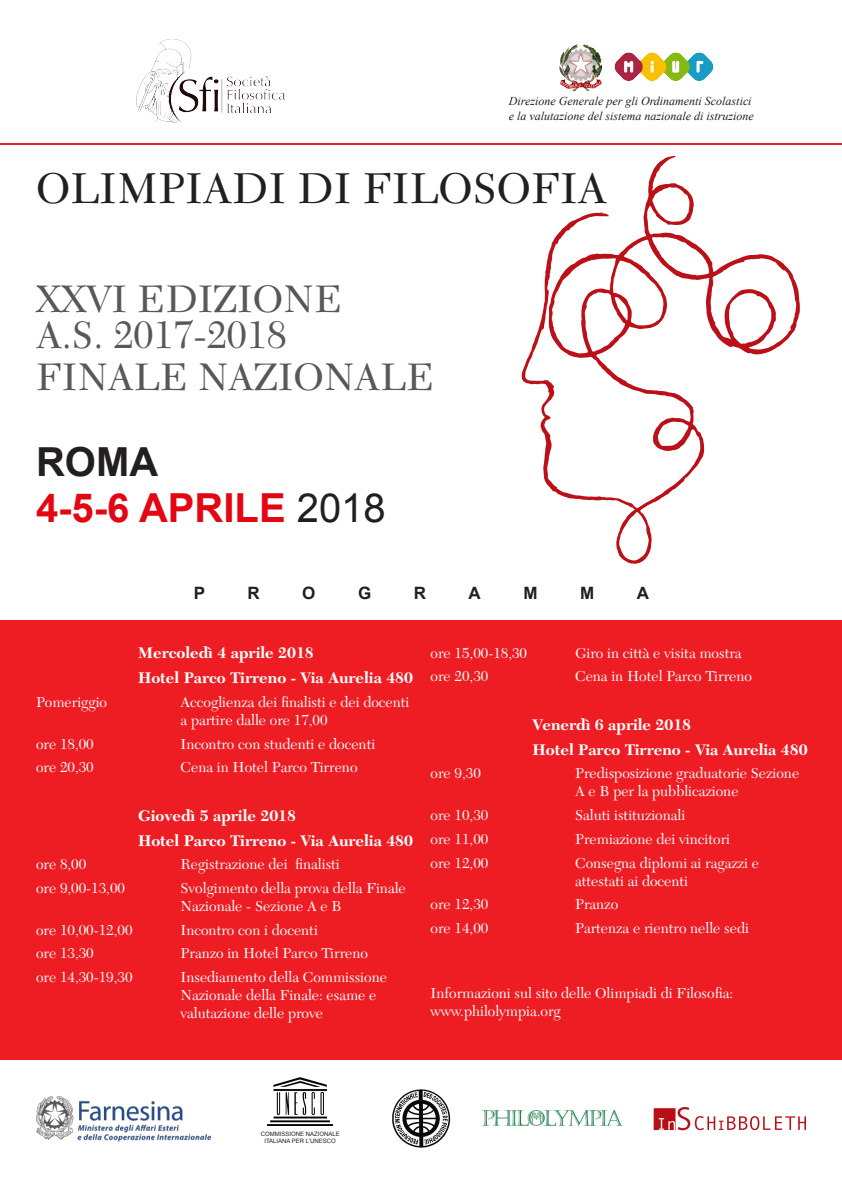
<style>
.page{position:relative;width:842px;height:1191px;background:#fff}
.page>*{position:absolute;margin:0;border:0;box-sizing:border-box;transform-origin:0 0}
.t1{font:45px "New Caledonia LT Std";color:#231f20}
.t2{font:40px "New Caledonia LT Std";color:#57585a}
.t3{font:700 40px "Arial";color:#e30613}
.t4{font:700 40px "Arial";color:#231f20}
.t5{font:700 17px "Arial";color:#231f20}
.t6{font:700 16px "New Caledonia LT Std";color:#fff}
.t7{font:15px/18px "New Caledonia LT Std";color:#fff}
.t8{font:italic 12px "Times New Roman";color:#231f20}
.t9{font:6px "Arial";color:#231f20}
.s1{font-weight:400;color:#231f20}
</style>
<div class="page">
<div style="left:0;top:620px;width:842px;height:439px;background:#ee1d23"></div>
<svg style="left:522px;top:156px;width:278px;height:408px"></svg>
<img style="left:136px;top:39px;width:149px;height:84px">
<hr style="left:0;top:143px;width:842px;height:2px;background:#ee1d23">
<img style="left:392px;top:1089px;width:59px;height:58px">
<img style="left:36px;top:1096px;width:174px;height:45px">
<img style="left:268px;top:1077px;width:65px;height:48px">
<img style="left:482px;top:1110px;width:141px;height:16px">
<svg style="left:654px;top:1107px;width:152px;height:23px"></svg>
<img style="left:559px;top:44px;width:44px;height:48px">
<img style="left:614px;top:52px;width:99px;height:29px">
<p class="t8" style="left:509px;top:93px;width:244px">Direzione Generale per gli Ordinamenti Scolastici</p>
<p class="t8" style="left:509px;top:107px;width:247px">e la valutazione del sistema nazionale di istruzione</p>
<p class="t1" style="left:36px;top:162px;width:572px">OLIMPIADI DI FILOSOFIA</p>
<p class="t2" style="left:36px;top:275px;width:308px">XXVI EDIZIONE</p>
<p class="t2" style="left:36px;top:311px;width:252px">A.S. 2017-2018</p>
<p class="t2" style="left:36px;top:353px;width:400px">FINALE NAZIONALE</p>
<p class="t4" style="left:36px;top:435px;width:124px">ROMA</p>
<p class="t3" style="left:36px;top:481px;width:351px">4-5-6 APRILE <span class="s1">2018</span></p>
<p class="t5" style="left:194px;top:581px;width:13px">P</p>
<p class="t5" style="left:247px;top:581px;width:14px">R</p>
<p class="t5" style="left:302px;top:581px;width:15px">O</p>
<p class="t5" style="left:358px;top:581px;width:15px">G</p>
<p class="t5" style="left:414px;top:581px;width:14px">R</p>
<p class="t5" style="left:468px;top:581px;width:14px">A</p>
<p class="t5" style="left:523px;top:581px;width:16px">M</p>
<p class="t5" style="left:580px;top:581px;width:16px">M</p>
<p class="t5" style="left:637px;top:581px;width:14px">A</p>
<p class="t6" style="left:138px;top:643px;width:177px">Mercoledì 4 aprile 2018</p>
<p class="t6" style="left:138px;top:668px;width:277px">Hotel Parco Tirreno - Via Aurelia 480</p>
<p class="t7" style="left:36px;top:693px;width:73px">Pomeriggio</p>
<p class="t7" style="left:181px;top:693px;width:230px">Accoglienza dei finalisti e dei docenti a partire dalle ore 17,00</p>
<p class="t7" style="left:36px;top:735px;width:59px">ore 18,00</p>
<p class="t7" style="left:181px;top:735px;width:196px">Incontro con studenti e docenti</p>
<p class="t7" style="left:36px;top:758px;width:59px">ore 20,30</p>
<p class="t7" style="left:181px;top:758px;width:178px">Cena in Hotel Parco Tirreno</p>
<p class="t6" style="left:138px;top:806px;width:159px">Giovedì 5 aprile 2018</p>
<p class="t6" style="left:138px;top:831px;width:277px">Hotel Parco Tirreno - Via Aurelia 480</p>
<p class="t7" style="left:36px;top:856px;width:52px">ore 8,00</p>
<p class="t7" style="left:181px;top:856px;width:161px">Registrazione dei finalisti</p>
<p class="t7" style="left:36px;top:879px;width:91px">ore 9,00-13,00</p>
<p class="t7" style="left:181px;top:879px;width:227px">Svolgimento della prova della Finale<br>Nazionale - Sezione A e B</p>
<p class="t7" style="left:36px;top:921px;width:98px">ore 10,00-12,00</p>
<p class="t7" style="left:181px;top:921px;width:139px">Incontro con i docenti</p>
<p class="t7" style="left:36px;top:945px;width:59px">ore 13,30</p>
<p class="t7" style="left:181px;top:945px;width:189px">Pranzo in Hotel Parco Tirreno</p>
<p class="t7" style="left:36px;top:968px;width:98px">ore 14,30-19,30</p>
<p class="t7" style="left:181px;top:968px;width:208px">Insediamento della Commissione<br>Nazionale della Finale: esame e valutazione delle prove</p>
<p class="t7" style="left:431px;top:644px;width:98px">ore 15,00-18,30</p>
<p class="t7" style="left:575px;top:644px;width:168px">Giro in città e visita mostra</p>
<p class="t7" style="left:431px;top:667px;width:59px">ore 20,30</p>
<p class="t7" style="left:575px;top:667px;width:178px">Cena in Hotel Parco Tirreno</p>
<p class="t6" style="left:533px;top:715px;width:160px">Venerdì 6 aprile 2018</p>
<p class="t6" style="left:533px;top:740px;width:277px">Hotel Parco Tirreno - Via Aurelia 480</p>
<p class="t7" style="left:431px;top:765px;width:52px">ore 9,30</p>
<p class="t7" style="left:575px;top:765px;width:226px">Predisposizione graduatorie Sezione<br>A e B per la pubblicazione</p>
<p class="t7" style="left:431px;top:806px;width:59px">ore 10,30</p>
<p class="t7" style="left:575px;top:806px;width:112px">Saluti istituzionali</p>
<p class="t7" style="left:431px;top:830px;width:59px">ore 11,00</p>
<p class="t7" style="left:575px;top:830px;width:156px">Premiazione dei vincitori</p>
<p class="t7" style="left:431px;top:854px;width:59px">ore 12,00</p>
<p class="t7" style="left:575px;top:854px;width:185px">Consegna diplomi ai ragazzi e attestati ai docenti</p>
<p class="t7" style="left:431px;top:895px;width:59px">ore 12,30</p>
<p class="t7" style="left:575px;top:895px;width:45px">Pranzo</p>
<p class="t7" style="left:431px;top:919px;width:59px">ore 14,00</p>
<p class="t7" style="left:575px;top:919px;width:175px">Partenza e rientro nelle sedi</p>
<p class="t7" style="left:431px;top:984px;width:304px">Informazioni sul sito delle Olimpiadi di Filosofia: www.philolympia.org</p>
<p class="t9" style="left:261px;top:1129px;width:81px">COMMISSIONE NAZIONALE</p>
<p class="t9" style="left:264px;top:1137px;width:73px">ITALIANA PER L’UNESCO</p>
</div>
